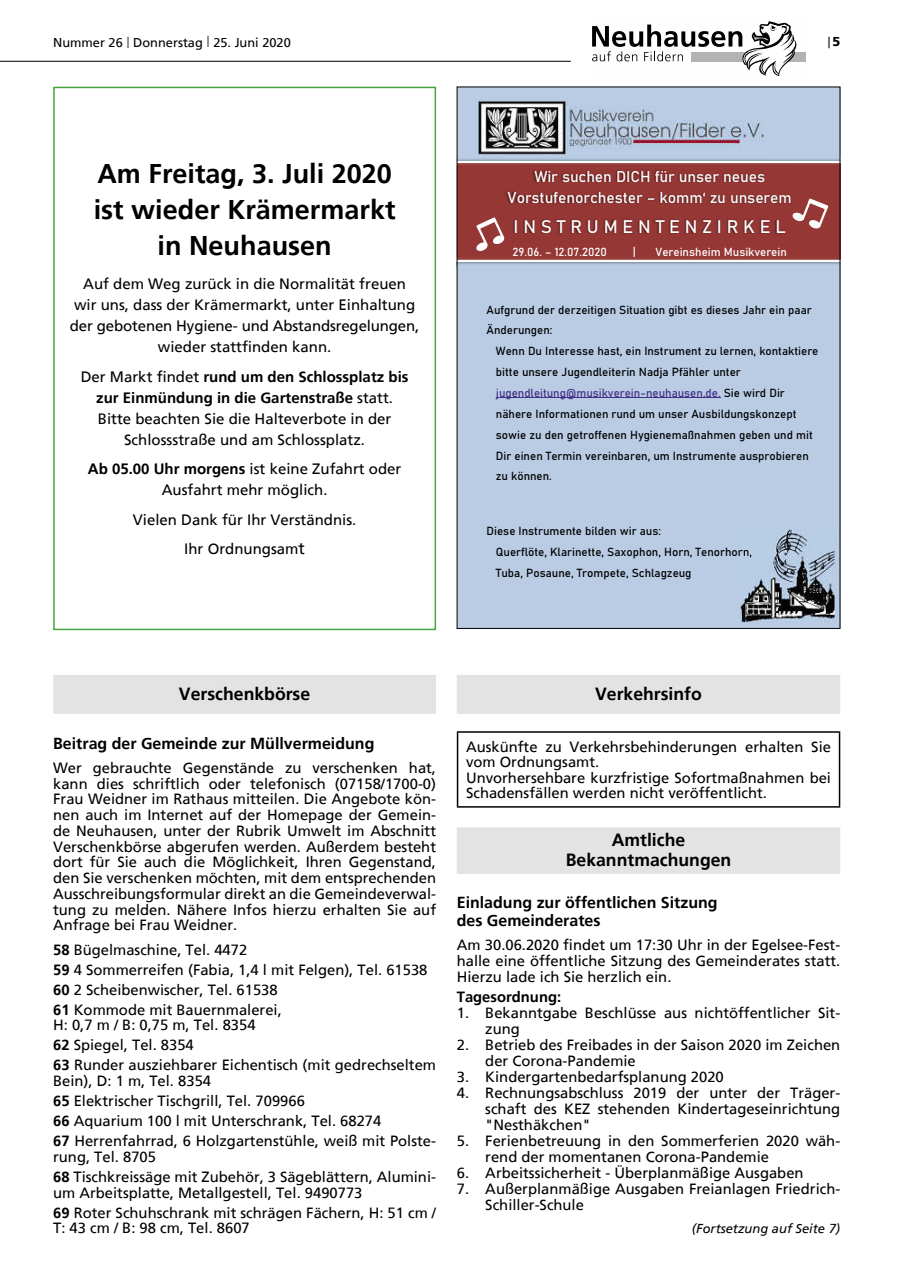
<style>
.page{position:relative;width:902px;height:1280px;background:#fff}
.page>*{position:absolute;margin:0;border:0;box-sizing:border-box;transform-origin:0 0}
.t1{font:700 27px/36.3px "Frutiger";color:#000;text-align:center}
.t2{font:700 18px "Bahnschrift";letter-spacing:.27em;color:#fff}
.t3{font:700 17.7px/19.8px "Frutiger";color:#000;text-align:center}
.t4{font:700 15.9px/18px "Frutiger";color:#000}
.t5{font:700 15.45px/21px "Bahnschrift";color:#fff;text-align:center}
.t6{font:15px/21px "Frutiger";color:#000;text-align:center}
.t7{font:300 15px "Frutiger";color:#000}
.t8{font:14.85px/15.8px "Frutiger";color:#000}
.t9{font:700 14.85px "Frutiger";color:#000}
.t10{font:italic 12.9px "Frutiger";color:#000}
.t11{font:12.75px "Frutiger";color:#000}
.t12{font:11.55px/20.9px "Bahnschrift";color:#000}
.t13{font:11.55px "Bahnschrift";color:#fff}
.s1{font-family:"Helvetica";font-weight:300;font-stretch:condensed;font-size:15px}
.s2{font-weight:900;font-size:12.75px}
.s3{font-weight:700}
.s4{font-size:16.5px}
.s5{color:#433185}
</style>
<div class="page">
<hr style="left:0;top:61px;width:570px;height:1px;background:#000">
<div style="left:691px;top:52px;width:115px;height:9px;background:#b3b3b3"></div>
<svg style="left:592px;top:21px;width:207px;height:55px"></svg>
<div style="left:53px;top:675px;width:383px;height:39px;background:#e3e3e3"></div>
<div style="left:457px;top:675px;width:383px;height:39px;background:#e3e3e3"></div>
<div style="left:457px;top:827px;width:383px;height:47px;background:#e3e3e3"></div>
<hr style="left:457px;top:731px;width:383px;height:2px;background:#000">
<hr style="left:457px;top:733px;width:1px;height:73px;background:#000">
<hr style="left:838px;top:733px;width:2px;height:73px;background:#000">
<hr style="left:457px;top:806px;width:383px;height:2px;background:#000">
<div style="left:457px;top:87px;width:383px;height:542px;background:#b9cce4"></div>
<hr style="left:496px;top:397px;width:224px;height:1px;background:#433185">
<svg style="left:459px;top:157px;width:382px;height:109px;background:#964848"></svg>
<img style="left:740px;top:530px;width:94px;height:92px">
<svg style="left:740px;top:548px;width:11px;height:10px"></svg>
<img style="left:475px;top:99px;width:292px;height:59px">
<div style="left:53px;top:87px;width:383px;height:543px;border:2px solid #44a63d"></div>
<p class="t11" style="left:53px;top:35px;width:239px">Nummer 26 <span class="s1">|</span> Donnerstag <span class="s1">|</span> 25. Juni 2020</p>
<p class="t7" style="left:827px;top:34px;width:14px">|<span class="s2">5</span></p>
<h1 class="t1" style="left:94px;top:155px;width:303px">Am Freitag, 3. Juli 2020 ist wieder Krämermarkt in Neuhausen</h1>
<p class="t6" style="left:70px;top:273px;width:351px">Auf dem Weg zurück in die Normalität freuen<br>wir uns, dass der Krämermarkt, unter Einhaltung der gebotenen Hygiene- und Abstandsregelungen, wieder stattfinden kann.</p>
<p class="t6" style="left:81px;top:366px;width:329px">Der Markt findet <span class="s3">rund um den Schlossplatz bis zur Einmündung in die Gartenstraße</span> statt.<br>Bitte beachten Sie die Halteverbote in der Schlossstraße und am Schlossplatz.</p>
<p class="t6" style="left:88px;top:458px;width:315px"><span class="s3">Ab 05.00 Uhr morgens</span> ist keine Zufahrt oder<br>Ausfahrt mehr möglich.</p>
<p class="t6" style="left:133px;top:505px;width:225px;line-height:29.5px">Vielen Dank für Ihr Verständnis.<br>Ihr Ordnungsam<span class="s4">t</span></p>
<p class="t5" style="left:507px;top:166px;width:285px">Wir suchen DICH für unser neues<br>Vorstufenorchester – komm‘ zu unserem</p>
<p class="t2" style="left:513px;top:215px;width:273px">INSTRUMENT ENZIR KEL</p>
<p class="t13" style="left:512px;top:245px;width:96px">29.06. – 12.07.2020</p>
<p class="t13" style="left:632px;top:245px;width:5px">|</p>
<p class="t13" style="left:655px;top:245px;width:133px">Vereinsheim Musikverein</p>
<p class="t12" style="left:486px;top:299px;width:327px">Aufgrund der derzeitigen Situation gibt es dieses Jahr ein paar<br>Änderungen:</p>
<p class="t12" style="left:496px;top:341px;width:324px">Wenn Du Interesse hast, ein Instrument zu lernen, kontaktiere bitte unsere Jugendleiterin Nadja Pfähler unter <span class="s5">jugendleitung@musikverein-neuhausen.de.</span> Sie wird Dir nähere Informationen rund um unser Ausbildungskonzept sowie zu den getroffenen Hygienemaßnahmen geben und mit Dir einen Termin vereinbaren, um Instrumente ausprobieren zu können.</p>
<p class="t12" style="left:496px;top:520px;width:257px;text-indent:-9px">Diese Instrumente bilden wir aus:<br>Querflöte, Klarinette, Saxophon, Horn, Tenorhorn,<br>Tuba, Posaune, Trompete, Schlagzeug</p>
<p class="t3" style="left:179px;top:683px;width:133px">Verschenkbörse</p>
<p class="t4" style="left:53px;top:734px;width:323px">Beitrag der Gemeinde zur Müllvermeidung</p>
<p class="t8" style="left:53px;top:760px;width:384px;text-align:justify">Wer gebrauchte Gegenstände zu verschenken hat, kann dies schriftlich oder telefonisch (07158/1700-0)<br>Frau Weidner im Rathaus mitteilen. Die Angebote kön&shy;nen auch im Internet auf der Homepage der Gemein&shy;de Neuhausen, unter der Rubrik Umwelt im Abschnitt Verschenkbörse abgerufen werden. Außerdem besteht dort für Sie auch die Möglichkeit, Ihren Gegenstand, den Sie verschenken möchten, mit dem entsprechenden Ausschreibungsformular direkt an die Gemeindeverwal&shy;tung zu melden. Nähere Infos hierzu erhalten Sie auf Anfrage bei Frau Weidner.</p>
<p class="t8" style="left:53px;top:939px;width:376px;line-height:20px"><span class="s3">58</span> Bügelmaschine, Tel. 4472<br><span class="s3">59</span> 4 Sommerreifen (Fabia, 1,4 l mit Felgen), Tel. 61538<br><span class="s3">60</span> 2 Scheibenwischer, Tel. 61538<br><span class="s3">61</span> Kommode mit Bauernmalerei,</p>
<p class="t8" style="left:53px;top:1015px;width:384px;line-height:20px">H: 0,7 m / B: 0,75 m, Tel. 8354<br><span class="s3">62</span> Spiegel, Tel. 8354<br><span class="s3">63</span> Runder ausziehbarer Eichentisch (mit gedrechseltem</p>
<p class="t8" style="left:53px;top:1071px;width:384px;line-height:20px">Bein), D: 1 m, Tel. 8354<br><span class="s3">65</span> Elektrischer Tischgrill, Tel. 709966<br><span class="s3">66</span> Aquarium 100 l mit Unterschrank, Tel. 68274<br><span class="s3">67</span> Herrenfahrrad, 6 Holzgartenstühle, weiß mit Polste-</p>
<p class="t8" style="left:53px;top:1146px;width:384px;line-height:20px">rung, Tel. 8705<br><span class="s3">68</span> Tischkreissäge mit Zubehör, 3 Sägeblättern, Alumini-</p>
<p class="t8" style="left:53px;top:1182px;width:384px;line-height:20px">um Arbeitsplatte, Metallgestell, Tel. 9490773<br><span class="s3">69</span> Roter Schuhschrank mit schrägen Fächern, H: 51 cm /</p>
<p class="t8" style="left:53px;top:1220px;width:198px">T: 43 cm / B: 98 cm, Tel. 8607</p>
<p class="t3" style="left:595px;top:683px;width:108px">Verkehrsinfo</p>
<p class="t8" style="left:466px;top:738px;width:366px">Auskünfte zu Verkehrsbehinderungen erhalten Sie vom Ordnungsamt.<br>Unvorhersehbare kurzfristige Sofortmaßnahmen bei Schadensfällen werden nicht veröffentlicht.</p>
<p class="t3" style="left:565px;top:830px;width:167px">Amtliche<br>Bekanntmachungen</p>
<p class="t4" style="left:457px;top:893px;width:262px">Einladung zur öffentlichen Sitzung des Gemeinderates</p>
<p class="t8" style="left:457px;top:937px;width:385px;text-align:justify">Am 30.06.2020 findet um 17:30 Uhr in der Egelsee-Fest&shy;halle eine öffentliche Sitzung des Gemeinderates statt.<br>Hierzu lade ich Sie herzlich ein.</p>
<p class="t9" style="left:457px;top:988px;width:106px">Tagesordnung:</p>
<p class="t8" style="left:485px;top:1005px;width:356px;text-indent:-29px">1. Bekanntgabe Beschlüsse aus nichtöffentlicher Sit&shy;zung</p>
<p class="t8" style="left:485px;top:1037px;width:356px;text-indent:-29px">2. Betrieb des Freibades in der Saison 2020 im Zeichen der Corona-Pandemie</p>
<p class="t8" style="left:457px;top:1069px;width:268px">3. Kindergartenbedarfsplanung 2020</p>
<p class="t8" style="left:485px;top:1085px;width:356px;text-align:justify;text-indent:-29px">4. Rechnungsabschluss 2019 der unter der Träger&shy;schaft des KEZ stehenden Kindertageseinrichtung "Nesthäkchen"</p>
<p class="t8" style="left:485px;top:1133px;width:356px;text-indent:-29px">5. Ferienbetreuung in den Sommerferien 2020 wäh&shy;rend der momentanen Corona-Pandemie</p>
<p class="t8" style="left:457px;top:1165px;width:348px">6. Arbeitssicherheit - Überplanmäßige Ausgaben</p>
<p class="t8" style="left:485px;top:1181px;width:356px;text-indent:-29px">7. Außerplanmäßige Ausgaben Freianlagen Friedrich-<br>Schiller-Schule</p>
<p class="t10" style="left:691px;top:1221px;width:150px">(Fortsetzung auf Seite 7)</p>
</div>
